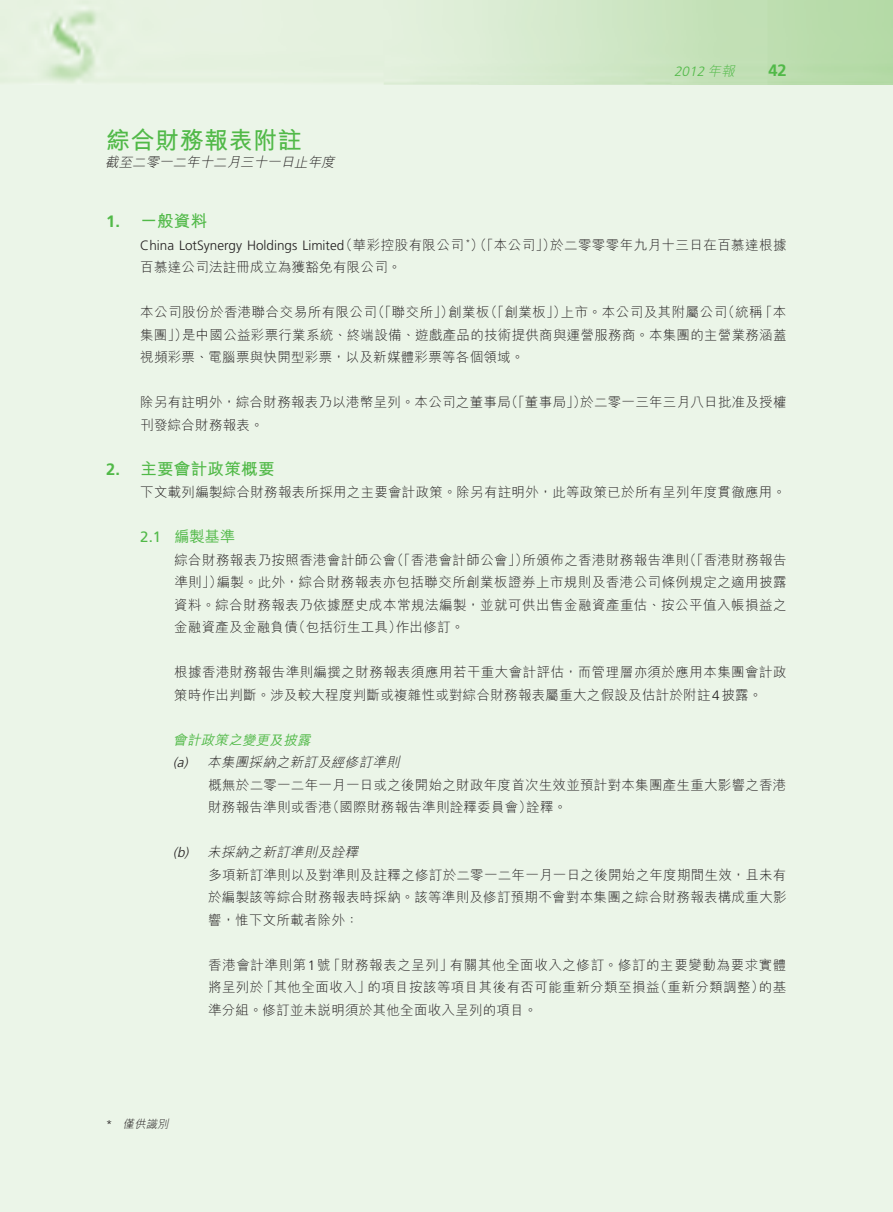
<style>
.page{position:relative;width:893px;height:1212px;background:#fff}
.page>*{position:absolute;margin:0;border:0;box-sizing:border-box;transform-origin:0 0}
.t1{font:700 24px "M Hei HK";letter-spacing:.02em;color:#51b948}
.t2{font:700 16.5px "M Hei HK";letter-spacing:.02em;color:#51b948}
.t3{font:700 16.5px "Frutiger LT Std";color:#51b948}
.t4{font:500 15px "M Hei HK";color:#51b948}
.t5{font:15px "Frutiger LT Std";color:#51b948}
.t6{font:300 13.5px/22.5px "M Hei HK";letter-spacing:.02em;color:#231f20}
.t7{font:italic 300 13.5px "M Hei HK";color:#231f20}
.t8{font:300 13.5px "M Hei HK";letter-spacing:.045em;color:#231f20}
.t9{font:300 13.5px "Frutiger LT Std";color:#231f20}
.t10{font:italic 500 13.5px "M Hei HK";color:#51b948}
.t11{font:italic 300 13.5px "Frutiger LT Std";color:#51b948}
.t12{font:italic 300 13.5px "Frutiger LT Std";color:#231f20}
.t13{font:italic 300 11.25px "M Hei HK";color:#231f20}
.t14{font:300 11.25px "Frutiger LT Std";color:#231f20}
.t15{font:300 7.8px "Frutiger LT Std";color:#231f20}
.s1{font-family:"M Hei HK"}
.s2{font-family:"Frutiger LT Std"}
</style>
<div class="page">
<div style="left:0;top:85px;width:893px;height:1127px;background:#ebf5e8"></div>
<h1 class="t1" style="left:106px;top:123px;width:197px">綜合財務報表附註</h1>
<p class="t7" style="left:105px;top:155px;width:234px">截至二零一二年十二月三十一日止年度</p>
<p class="t3" style="left:106px;top:212px;width:15px">1.</p>
<p class="t2" style="left:140px;top:209px;width:68px">一般資料</p>
<p class="t11" style="left:674px;top:64px;width:65px">2012 <span class="s1">年報</span></p>
<p class="t3" style="left:768px;top:60px;width:20px">42</p>
<p class="t6" style="left:339px;top:233px;width:126px">（華彩控股有限公司</p>
<p class="t6" style="left:470px;top:233px;width:87px">）（「本公司」）</p>
<p class="t9" style="left:140px;top:238px;width:205px">China LotSynergy Holdings Limited</p>
<p class="t6" style="left:550px;top:233px;width:238px">於二零零零年九月十三日在百慕達根據</p>
<p class="t15" style="left:466px;top:238px;width:6px">*</p>
<p class="t6" style="left:140px;top:256px;width:263px">百慕達公司法註冊成立為獲豁免有限公司。</p>
<p class="t3" style="left:106px;top:459px;width:15px">2.</p>
<p class="t6" style="left:371px;top:301px;width:84px">（「聯交所」）</p>
<p class="t6" style="left:484px;top:301px;width:84px">（「創業板」）</p>
<p class="t6" style="left:721px;top:301px;width:43px">（統稱</p>
<p class="t6" style="left:561px;top:301px;width:168px">上市。本公司及其附屬公司</p>
<p class="t6" style="left:182px;top:301px;width:606px;text-indent:-42px">本公司股份於香港聯合交易所有限公司<br>是中國公益彩票行業系統、終端設備、遊戲產品的技術提供商與運營服務商。本集團的主營業務涵蓋</p>
<p class="t6" style="left:448px;top:301px;width:43px">創業板</p>
<p class="t6" style="left:759px;top:301px;width:29px">「本</p>
<p class="t6" style="left:140px;top:323px;width:386px">集團」）<br>視頻彩票、電腦票與快開型彩票，以及新媒體彩票等各個領域。</p>
<p class="t6" style="left:505px;top:391px;width:83px">（「董事局」）</p>
<p class="t6" style="left:140px;top:391px;width:372px">除另有註明外，綜合財務報表乃以港幣呈列。本公司之董事局刊發綜合財務報表。</p>
<p class="t2" style="left:140px;top:457px;width:136px">主要會計政策概要</p>
<p class="t6" style="left:580px;top:391px;width:208px">於二零一三年三月八日批准及授權</p>
<p class="t6" style="left:140px;top:481px;width:647px">下文載列編製綜合財務報表所採用之主要會計政策。除另有註明外，此等政策已於所有呈列年度貫徹應用。</p>
<p class="t4" style="left:174px;top:526px;width:62px">編製基準</p>
<p class="t5" style="left:140px;top:528px;width:22px">2.1</p>
<p class="t6" style="left:217px;top:548px;width:571px;text-indent:-42px">綜合財務報表乃按照香港會計師公會<br>編製。此外，綜合財務報表亦包括聯交所創業板證券上市規則及香港公司條例規定之適用披露</p>
<p class="t6" style="left:391px;top:548px;width:139px">（「香港會計師公會」）</p>
<p class="t6" style="left:683px;top:548px;width:105px">（「香港財務報告</p>
<p class="t6" style="left:523px;top:548px;width:168px">所頒佈之香港財務報告準則</p>
<p class="t6" style="left:174px;top:571px;width:49px">準則」）</p>
<p class="t6" style="left:174px;top:593px;width:614px">資料。綜合財務報表乃依據歷史成本常規法編製，並就可供出售金融資產重估、按公平值入帳損益之</p>
<p class="t6" style="left:396px;top:616px;width:70px">作出修訂。</p>
<p class="t6" style="left:292px;top:616px;width:111px">（包括衍生工具）</p>
<p class="t6" style="left:174px;top:616px;width:125px">金融資產及金融負債</p>
<p class="t6" style="left:174px;top:661px;width:614px">根據香港財務報告準則編撰之財務報表須應用若干重大會計評估，而管理層亦須於應用本集團會計政策時作出判斷。涉及較大程度判斷或複雜性或對綜合財務報表屬重大之假設及估計於附註<span class="s2">4</span>披露。</p>
<p class="t10" style="left:173px;top:730px;width:143px">會計政策之變更及披露</p>
<p class="t7" style="left:207px;top:755px;width:197px">本集團採納之新訂及經修訂準則</p>
<p class="t12" style="left:173px;top:755px;width:15px">a(</p>
<p class="t12" style="left:184px;top:755px;width:9px">)</p>
<p class="t12" style="left:173px;top:845px;width:16px">b(</p>
<p class="t12" style="left:184px;top:845px;width:9px">)</p>
<p class="t6" style="left:526px;top:773px;width:262px;text-indent:-318px">概無於二零一二年一月一日或之後開始之財政年度首次生效並預計對本集團產生重大影響之香港詮釋。</p>
<p class="t6" style="left:326px;top:796px;width:207px">（國際財務報告準則詮釋委員會）</p>
<p class="t6" style="left:208px;top:796px;width:125px">財務報告準則或香港</p>
<p class="t7" style="left:207px;top:845px;width:156px">未採納之新訂準則及詮釋</p>
<p class="t6" style="left:208px;top:863px;width:580px;text-align:justify">多項新訂準則以及對準則及註釋之修訂於二零一二年一月一日之後開始之年度期間生效，且未有於編製該等綜合財務報表時採納。該等準則及修訂預期不會對本集團之綜合財務報表構成重大影響，惟下文所載者除外：</p>
<p class="t8" style="left:450px;top:958px;width:338px">有關其他全面收入之修訂。修訂的主要變動為要求實體</p>
<p class="t8" style="left:208px;top:958px;width:124px">香港會計準則第<span class="s2">1</span>號</p>
<p class="t8" style="left:327px;top:958px;width:127px">「財務報表之呈列」</p>
<p class="t6" style="left:654px;top:976px;width:112px">（重新分類調整）</p>
<p class="t6" style="left:208px;top:976px;width:331px">將呈列於<br>準分組。修訂並未說明須於其他全面收入呈列的項目。</p>
<p class="t6" style="left:367px;top:976px;width:294px">的項目按該等項目其後有否可能重新分類至損益</p>
<p class="t6" style="left:260px;top:976px;width:112px">「其他全面收入」</p>
<p class="t6" style="left:759px;top:976px;width:29px">的基</p>
<p class="t14" style="left:106px;top:1117px;width:8px">*</p>
<p class="t13" style="left:123px;top:1118px;width:50px">僅供識別</p>
</div>
